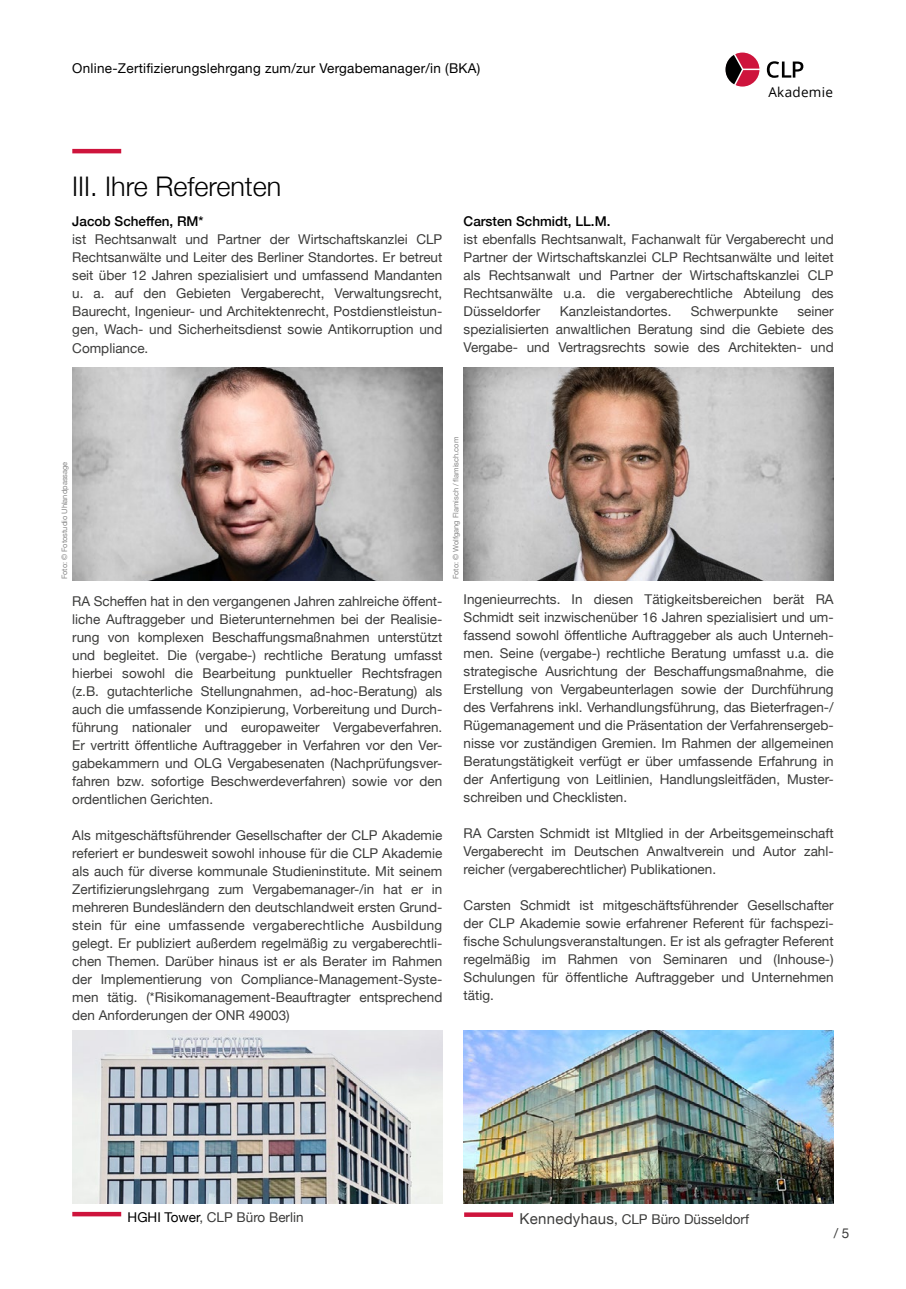
<style>
.page{position:relative;width:906px;height:1289px;background:#fff}
.page>*{position:absolute;margin:0;border:0;box-sizing:border-box;transform-origin:0 0}
.t1{font:300 27px "Helvetica Neue";color:#000}
.t2{font:13.5px/18px "Helvetica Neue";color:#3c3c3b;text-align:justify}
.t3{font:13.5px "Helvetica Neue";letter-spacing:.02em;color:#000}
.t4{font:500 13.5px "Helvetica Neue";color:#000}
.t5{font:13.5px "Open Sans";letter-spacing:.02em;color:#000}
.t6{font:7.5px "Helvetica Neue";color:#878787}
.s1{color:#000}
.s2{font-size:15px}
</style>
<div class="page">
<svg style="left:767px;top:61px;width:36px;height:17px"></svg>
<div style="left:724px;top:51px;width:37px;height:37px;border:2px solid #fff;border-radius:50%"></div>
<svg style="left:725px;top:52px;width:35px;height:36px"></svg>
<hr style="left:72px;top:149px;width:49px;height:4px;background:#ce143c">
<img style="left:72px;top:368px;width:370px;height:212px">
<img style="left:463px;top:368px;width:370px;height:212px">
<img style="left:463px;top:1030px;width:370px;height:173px">
<div style="left:72px;top:1211px;width:49px;height:5px;background:#ce143c"></div>
<svg style="left:464px;top:1212px;width:49px;height:4px"></svg>
<img style="left:72px;top:1030px;width:370px;height:173px">
<p class="t3" style="left:72px;top:58px;width:409px">Online-Zertifizierungslehrgang zum/zur Vergabemanager/in (BKA)</p>
<h1 class="t1" style="left:72px;top:165px;width:211px">III. Ihre Referenten</h1>
<p class="t5" style="left:768px;top:83px;width:66px">Akademie</p>
<p class="t4" style="left:72px;top:210px;width:133px">Jacob Scheffen, RM*</p>
<p class="t2" style="left:72px;top:231px;width:371px">ist Rechtsanwalt und Partner der Wirtschaftskanzlei CLP Rechtsanwälte und Leiter des Berliner Standortes. Er betreut seit über 12 Jahren spezialisiert und umfassend Mandanten u. a. auf den Gebieten Vergaberecht, Verwaltungsrecht, Baurecht, Ingenieur- und Architektenrecht, Postdienstleistun&shy;gen, Wach- und Sicherheitsdienst sowie Antikorruption und</p>
<p class="t2" style="left:72px;top:340px;width:78px">Compliance.</p>
<p class="t4" style="left:463px;top:210px;width:148px">Carsten Schmidt, LL.M.</p>
<p class="t2" style="left:463px;top:231px;width:371px">ist ebenfalls Rechtsanwalt, Fachanwalt für Vergaberecht und Partner der Wirtschaftskanzlei CLP Rechtsanwälte und leitet als Rechtsanwalt und Partner der Wirtschaftskanzlei CLP Rechtsanwälte u.a. die vergaberechtliche Abteilung des Düsseldorfer</p>
<p class="t2" style="left:560px;top:303px;width:113px">Kanzleistandortes.</p>
<p class="t2" style="left:691px;top:303px;width:89px">Schwerpunkte</p>
<p class="t2" style="left:463px;top:303px;width:371px;text-indent:334px">seiner spezialisierten anwaltlichen Beratung sind die Gebiete des Vergabe- und Vertragsrechts sowie des Architekten- und</p>
<p class="t6" style="left:59px;top:579px;width:119px;rotate:-90deg">Foto: © Fotostudio Uhlandpassage</p>
<p class="t2" style="left:72px;top:592px;width:371px">RA Scheffen hat in den vergangenen Jahren zahlreiche öffent&shy;liche Auftraggeber und Bieterunternehmen bei der Realisie&shy;rung von komplexen Beschaffungsmaßnahmen unterstützt und begleitet. Die (vergabe-) rechtliche Beratung umfasst hierbei sowohl die Bearbeitung punktueller Rechtsfragen (z.B. gutachterliche Stellungnahmen, ad-hoc-Beratung) als auch die umfassende Konzipierung, Vorbereitung und Durch&shy;führung nationaler und europaweiter Vergabeverfahren.<br>Er vertritt öffentliche Auftraggeber in Verfahren vor den Ver&shy;gabekammern und OLG Vergabesenaten (Nachprüfungsver&shy;fahren bzw. sofortige Beschwerdeverfahren) sowie vor den ordentlichen Gerichten.</p>
<p class="t2" style="left:72px;top:826px;width:371px">Als mitgeschäftsführender Gesellschafter der CLP Akademie referiert er bundesweit sowohl inhouse für die CLP Akademie als auch für diverse kommunale Studieninstitute. Mit seinem Zertifizierungslehrgang zum Vergabemanager-/in hat er in mehreren Bundesländern den deutschlandweit ersten Grund&shy;stein für eine umfassende vergaberechtliche Ausbildung gelegt. Er publiziert außerdem regelmäßig zu vergaberechtli&shy;chen Themen. Darüber hinaus ist er als Berater im Rahmen der Implementierung von Compliance-Management-Syste&shy;men tätig. (*Risikomanagement-Beauftragter entsprechend den Anforderungen der ONR 49003)</p>
<p class="t6" style="left:450px;top:579px;width:144px;rotate:-90deg">Foto: © Wolfgang Flamisch / flamisch.com</p>
<p class="t2" style="left:463px;top:591px;width:371px">Ingenieurrechts. In diesen Tätigkeitsbereichen berät RA Schmidt seit inzwischenüber 16 Jahren spezialisiert und um&shy;fassend sowohl öffentliche Auftraggeber als auch Unterneh&shy;men. Seine (vergabe-) rechtliche Beratung umfasst u.a. die strategische Ausrichtung der Beschaffungsmaßnahme, die Erstellung von Vergabeunterlagen sowie der Durchführung des Verfahrens inkl. Verhandlungsführung, das Bieterfragen-/ Rügemanagement und die Präsentation der Verfahrensergeb&shy;nisse vor zuständigen Gremien. Im Rahmen der allgemeinen Beratungstätigkeit verfügt er über umfassende Erfahrung in der Anfertigung von Leitlinien, Handlungsleitfäden, Muster&shy;schreiben und Checklisten.</p>
<p class="t2" style="left:463px;top:825px;width:371px">RA Carsten Schmidt ist MItglied in der Arbeitsgemeinschaft Vergaberecht im Deutschen Anwaltverein und Autor zahl&shy;reicher (vergaberechtlicher) Publikationen.</p>
<p class="t2" style="left:463px;top:897px;width:371px">Carsten Schmidt ist mitgeschäftsführender Gesellschafter der CLP Akademie sowie erfahrener Referent für fachspezi&shy;fische Schulungsveranstaltungen. Er ist als gefragter Referent regelmäßig im Rahmen von Seminaren und (Inhouse-)<br>Schulungen für öffentliche Auftraggeber und Unternehmen tätig.</p>
<p class="t2" style="left:128px;top:1208px;width:177px"><span class="s1">HGHI Tower</span>, CLP Büro Berlin</p>
<p class="t2" style="left:519px;top:1210px;width:231px"><span class="s2">Kennedyhaus</span>, CLP Büro Düsseldorf</p>
<p class="t2" style="left:833px;top:1224px;width:17px">/ 5</p>
</div>
